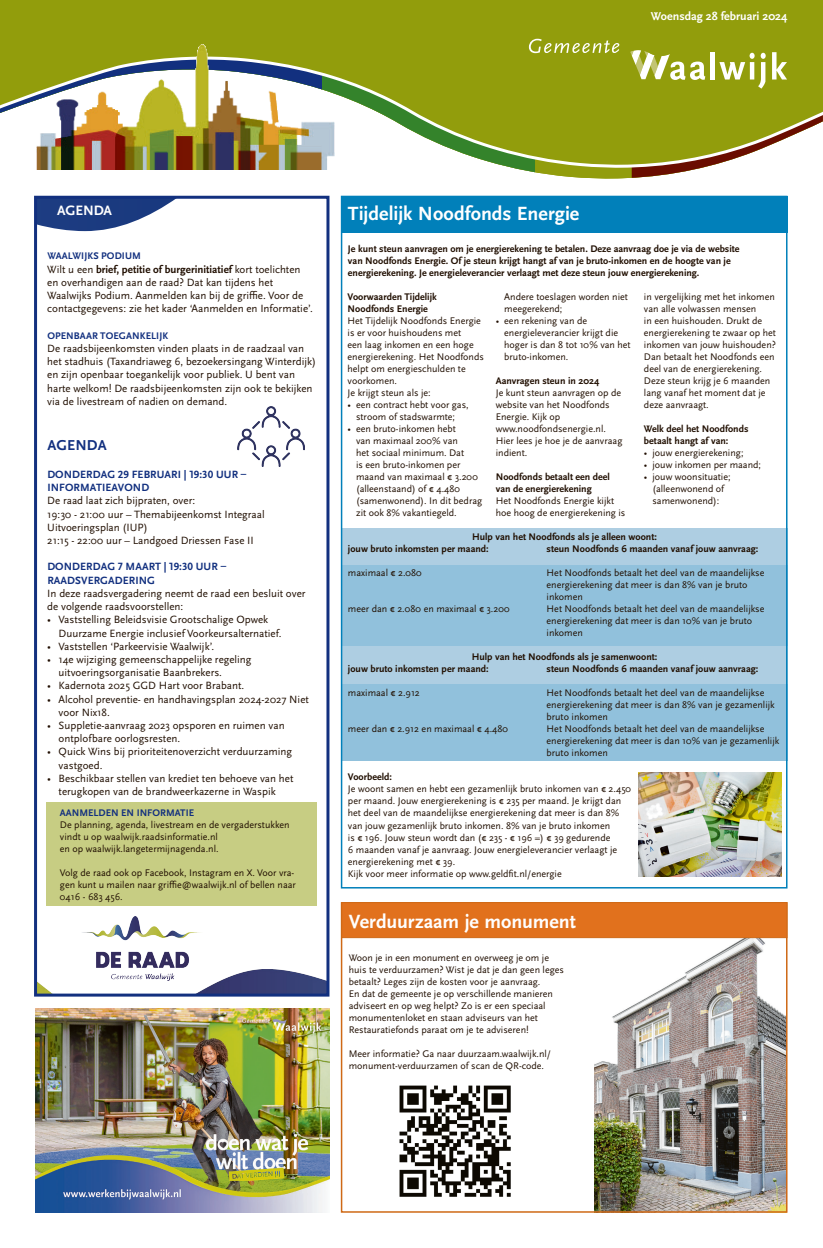
<style>
.page{position:relative;width:823px;height:1248px;background:#fff}
.page>*{position:absolute;margin:0;border:0;box-sizing:border-box;transform-origin:0 0}
.t1{font:700 20px "Scala Sans Pro";color:#fff}
.t2{font:700 15px "Scala Sans Pro";letter-spacing:.01em;color:#12307f}
.t3{font:700 14.2px "Scala Sans Pro";letter-spacing:-.01em;color:#fff}
.t4{font:700 12px "Scala Sans Pro";color:#fff}
.t5{font:11px/13.2px "Scala Sans Pro";color:#200e00}
.t6{font:700 11px/13.2px "Scala Sans Pro";letter-spacing:.01em;color:#12307f}
.t7{font:10px/12px "Scala Sans Pro";color:#200e00}
.t8{font:700 10px/12px "Scala Sans Pro";color:#200e00}
.t9{font:700 10px "Scala Sans Pro";letter-spacing:.01em;color:#12307f}
.s1{font-weight:700}
</style>
<div class="page">
<svg style="left:631px;top:169px;width:65px;height:9px"></svg>
<div style="left:0;top:0;width:322px;height:179px;background:linear-gradient(to right,#fff,#fff)"></div>
<svg style="left:0;top:0;width:822px;height:169px;background:#9ca72d"></svg>
<hr style="left:710px;top:52px;width:4px;height:27px;background:#fff">
<svg style="left:719px;top:53px;width:46px;height:36px"></svg>
<svg style="left:771px;top:52px;width:15px;height:27px"></svg>
<svg style="left:627px;top:42px;width:78px;height:38px"></svg>
<svg style="left:528px;top:39px;width:91px;height:14px"></svg>
<img style="left:36px;top:45px;width:298px;height:124px">
<img style="left:594px;top:938px;width:190px;height:271px">
<div style="left:341px;top:684px;width:446px;height:76px;background:#91c1dc"></div>
<div style="left:341px;top:645px;width:446px;height:39px;background:#aecee2"></div>
<div style="left:341px;top:564px;width:446px;height:81px;background:#91c1dc"></div>
<div style="left:340px;top:528px;width:447px;height:36px;background:#aecee2"></div>
<img style="left:399px;top:1085px;width:112px;height:112px">
<div style="left:340px;top:902px;width:447px;height:310px;border:2px solid #cf6916"></div>
<div style="left:341px;top:902px;width:446px;height:36px;background:#e1711d;border:1px solid #cf6916"></div>
<div style="left:340px;top:196px;width:447px;height:36px;background:#0180ba"></div>
<img style="left:638px;top:772px;width:142px;height:104px">
<img style="left:38px;top:969px;width:287px;height:23px">
<img style="left:81px;top:916px;width:121px;height:64px">
<svg style="left:38px;top:200px;width:136px;height:32px"></svg>
<div style="left:34px;top:196px;width:295px;height:800px;border:3px solid #12307f"></div>
<div style="left:46px;top:802px;width:270px;height:104px;background:#c7cd83"></div>
<img style="left:237px;top:406px;width:67px;height:60px">
<img style="left:35px;top:1008px;width:294px;height:204px">
<p class="t4" style="left:650px;top:9px;width:138px">Woensdag 28 februari 2024</p>
<h3 class="t3" style="left:57px;top:202px;width:56px">AGENDA</h3>
<p class="t9" style="left:47px;top:250px;width:95px">WAALWIJKS PODIUM</p>
<p class="t5" style="left:47px;top:262px;width:267px">Wilt u een <span class="s1">brief, petitie of burgerinitiatief</span> kort toelichten en overhandigen aan de raad? Dat kan tijdens het Waalwijks Podium. Aanmelden kan bij de griffie. Voor de contactgegevens: zie het kader ‘Aanmelden en Informatie’.</p>
<p class="t9" style="left:47px;top:330px;width:122px">OPENBAAR TOEGANKELIJK</p>
<p class="t5" style="left:47px;top:342px;width:270px">De raadsbijeenkomsten vinden plaats in de raadzaal van het stadhuis (Taxandriaweg 6, bezoekersingang Winterdijk) en zijn openbaar toegankelijk voor publiek. U bent van harte welkom! De raadsbijeenkomsten zijn ook te bekijken via de livestream of nadien on demand.</p>
<h2 class="t2" style="left:47px;top:437px;width:61px">AGENDA</h2>
<p class="t6" style="left:47px;top:468px;width:200px">DONDERDAG 29 FEBRUARI | 19:30 UUR –<br>INFORMATIEAVOND</p>
<p class="t5" style="left:47px;top:494px;width:219px">De raad laat zich bijpraten, over:<br>19:30 - 21:00 uur – Themabijeenkomst Integraal Uitvoeringsplan (IUP)<br>21:15 - 22:00 uur – Landgoed Driessen Fase II</p>
<p class="t6" style="left:47px;top:560px;width:180px">DONDERDAG 7 MAART | 19:30 UUR –<br>RAADSVERGADERING</p>
<p class="t5" style="left:47px;top:586px;width:260px">In deze raadsvergadering neemt de raad een besluit over de volgende raadsvoorstellen:</p>
<p class="t5" style="left:59px;top:613px;width:224px;text-indent:-11px">• Vaststelling Beleidsvisie Grootschalige Opwek<br>Duurzame Energie inclusief Voorkeursalternatief.</p>
<p class="t5" style="left:47px;top:639px;width:168px">• Vaststellen ‘Parkeervisie Waalwijk’.</p>
<p class="t5" style="left:59px;top:652px;width:194px;text-indent:-11px">• 14e wijziging gemeenschappelijke regeling uitvoeringsorganisatie Baanbrekers.</p>
<p class="t5" style="left:47px;top:679px;width:198px">• Kadernota 2025 GGD Hart voor Brabant.</p>
<p class="t5" style="left:59px;top:692px;width:251px;text-indent:-11px">• Alcohol preventie- en handhavingsplan 2024-2027 Niet voor Nix18.</p>
<p class="t5" style="left:59px;top:718px;width:227px;text-indent:-11px">• Suppletie-aanvraag 2023 opsporen en ruimen van ontplofbare oorlogsresten.</p>
<p class="t5" style="left:59px;top:745px;width:235px;text-indent:-11px">• Quick Wins bij prioriteitenoverzicht verduurzaming vastgoed.</p>
<p class="t5" style="left:47px;top:771px;width:247px;text-align:center">• Beschikbaar stellen van krediet ten behoeve van het terugkopen van de brandweerkazerne in Waspik</p>
<p class="t9" style="left:60px;top:807px;width:135px">AANMELDEN EN INFORMATIE</p>
<p class="t7" style="left:60px;top:818px;width:231px">De planning, agenda, livestream en de vergaderstukken vindt u op waalwijk.raadsinformatie.nl<br>en op waalwijk.langetermijnagenda.nl.</p>
<p class="t7" style="left:60px;top:866px;width:237px">Volg de raad ook op Facebook, Instagram en X. Voor vra&shy;gen kunt u mailen naar griffie@waalwijk.nl of bellen naar<br>0416 - 683 456.</p>
<h1 class="t1" style="left:348px;top:202px;width:233px">Tijdelijk Noodfonds Energie</h1>
<p class="t8" style="left:348px;top:243px;width:393px">Je kunt steun aanvragen om je energierekening te betalen. Deze aanvraag doe je via de website van Noodfonds Energie. Of je steun krijgt hangt af van je bruto-inkomen en de hoogte van je energierekening. Je energieleverancier verlaagt met deze steun jouw energierekening.</p>
<p class="t8" style="left:347px;top:291px;width:91px">Voorwaarden Tijdelijk<br>Noodfonds Energie</p>
<p class="t7" style="left:347px;top:315px;width:138px">Het Tijdelijk Noodfonds Energie is er voor huishoudens met<br>een laag inkomen en een hoge energierekening. Het Noodfonds helpt om energieschulden te voorkomen.<br>Je krijgt steun als je:</p>
<p class="t7" style="left:347px;top:399px;width:123px;text-align:center">• een contract hebt voor gas, stroom of stadswarmte;</p>
<p class="t7" style="left:356px;top:423px;width:127px;text-indent:-8px">• een bruto-inkomen hebt<br>van maximaal 200% van<br>het sociaal minimum. Dat<br>is een bruto-inkomen per maand van maximaal € 3.200 (alleenstaand) of € 4.480 (samenwonend). In dit bedrag zit ook 8% vakantiegeld.</p>
<p class="t7" style="left:643px;top:291px;width:133px">in vergelijking met het inkomen van alle volwassen mensen<br>in een huishouden. Drukt de energierekening te zwaar op het inkomen van jouw huishouden?<br>Dan betaalt het Noodfonds een deel van de energierekening.<br>Deze steun krijg je 6 maanden lang vanaf het moment dat je deze aanvraagt.</p>
<p class="t8" style="left:643px;top:423px;width:106px">Welk deel het Noodfonds betaalt hangt af van:</p>
<p class="t7" style="left:643px;top:447px;width:101px">• jouw energierekening;</p>
<p class="t7" style="left:643px;top:459px;width:118px">• jouw inkomen per maand;</p>
<p class="t7" style="left:643px;top:471px;width:88px;text-align:center">• jouw woonsituatie; (alleenwonend of samenwonend):</p>
<p class="t8" style="left:348px;top:531px;width:310px;text-indent:124px">Hulp van het Noodfonds als je alleen woont: jouw bruto inkomsten per maand:</p>
<p class="t7" style="left:504px;top:291px;width:125px">Andere toeslagen worden niet meegerekend;</p>
<p class="t7" style="left:504px;top:315px;width:128px;text-indent:-8px">• een rekening van de energieleverancier krijgt die hoger is dan 8 tot 10% van het bruto-inkomen.</p>
<p class="t8" style="left:495px;top:375px;width:105px">Aanvragen steun in 2024</p>
<p class="t7" style="left:495px;top:387px;width:128px">Je kunt steun aanvragen op de website van het Noodfonds<br>Energie. Kijk op www.noodfondsenergie.nl.<br>Hier lees je hoe je de aanvraag indient.</p>
<p class="t8" style="left:495px;top:471px;width:116px">Noodfonds betaalt een deel van de energierekening</p>
<p class="t7" style="left:495px;top:495px;width:131px">Het Noodfonds Energie kijkt hoe hoog de energierekening is</p>
<p class="t8" style="left:546px;top:543px;width:213px">steun Noodfonds 6 maanden vanaf jouw aanvraag:</p>
<p class="t7" style="left:348px;top:567px;width:76px">maximaal € 2.080</p>
<p class="t7" style="left:546px;top:567px;width:219px">Het Noodfonds betaalt het deel van de maandelijkse energierekening dat meer is dan 8% van je bruto inkomen</p>
<p class="t7" style="left:348px;top:603px;width:163px">meer dan € 2.080 en maximaal € 3.200</p>
<p class="t7" style="left:546px;top:603px;width:219px">Het Noodfonds betaalt het deel van de maandelijkse energierekening dat meer is dan 10% van je bruto inkomen</p>
<p class="t8" style="left:348px;top:651px;width:311px;text-indent:124px">Hulp van het Noodfonds als je samenwoont: jouw bruto inkomsten per maand:</p>
<p class="t8" style="left:546px;top:663px;width:213px">steun Noodfonds 6 maanden vanaf jouw aanvraag:</p>
<p class="t7" style="left:348px;top:687px;width:73px">maximaal € 2.912</p>
<p class="t7" style="left:546px;top:687px;width:229px">Het Noodfonds betaalt het deel van de maandelijkse energierekening dat meer is dan 8% van je gezamenlijk bruto inkomen</p>
<p class="t7" style="left:348px;top:723px;width:162px">meer dan € 2.912 en maximaal € 4.480</p>
<p class="t7" style="left:546px;top:723px;width:234px">Het Noodfonds betaalt het deel van de maandelijkse energierekening dat meer is dan 10% van je gezamenlijk bruto inkomen</p>
<p class="t8" style="left:348px;top:771px;width:46px">Voorbeeld:</p>
<p class="t7" style="left:348px;top:783px;width:284px">Je woont samen en hebt een gezamenlijk bruto inkomen van € 2.450 per maand. Jouw energierekening is € 235 per maand. Je krijgt dan het deel van de maandelijkse energierekening dat meer is dan 8% van jouw gezamenlijk bruto inkomen. 8% van je bruto inkomen<br>is € 196. Jouw steun wordt dan (€ 235 - € 196 =) € 39 gedurende<br>6 maanden vanaf je aanvraag. Jouw energieleverancier verlaagt je energierekening met € 39.<br>Kijk voor meer informatie op www.geldfit.nl/energie</p>
<h1 class="t1" style="left:348px;top:909px;width:228px">Verduurzaam je monument</h1>
<p class="t7" style="left:348px;top:951px;width:216px">Woon je in een monument en overweeg je om je huis te verduurzamen? Wist je dat je dan geen leges betaalt? Leges zijn de kosten voor je aanvraag.<br>En dat de gemeente je op verschillende manieren adviseert en op weg helpt? Zo is er een speciaal monumentenloket en staan adviseurs van het Restauratiefonds paraat om je te adviseren!</p>
<p class="t7" style="left:348px;top:1047px;width:204px">Meer informatie? Ga naar duurzaam.waalwijk.nl/ monument-verduurzamen of scan de QR-code.</p>
</div>
